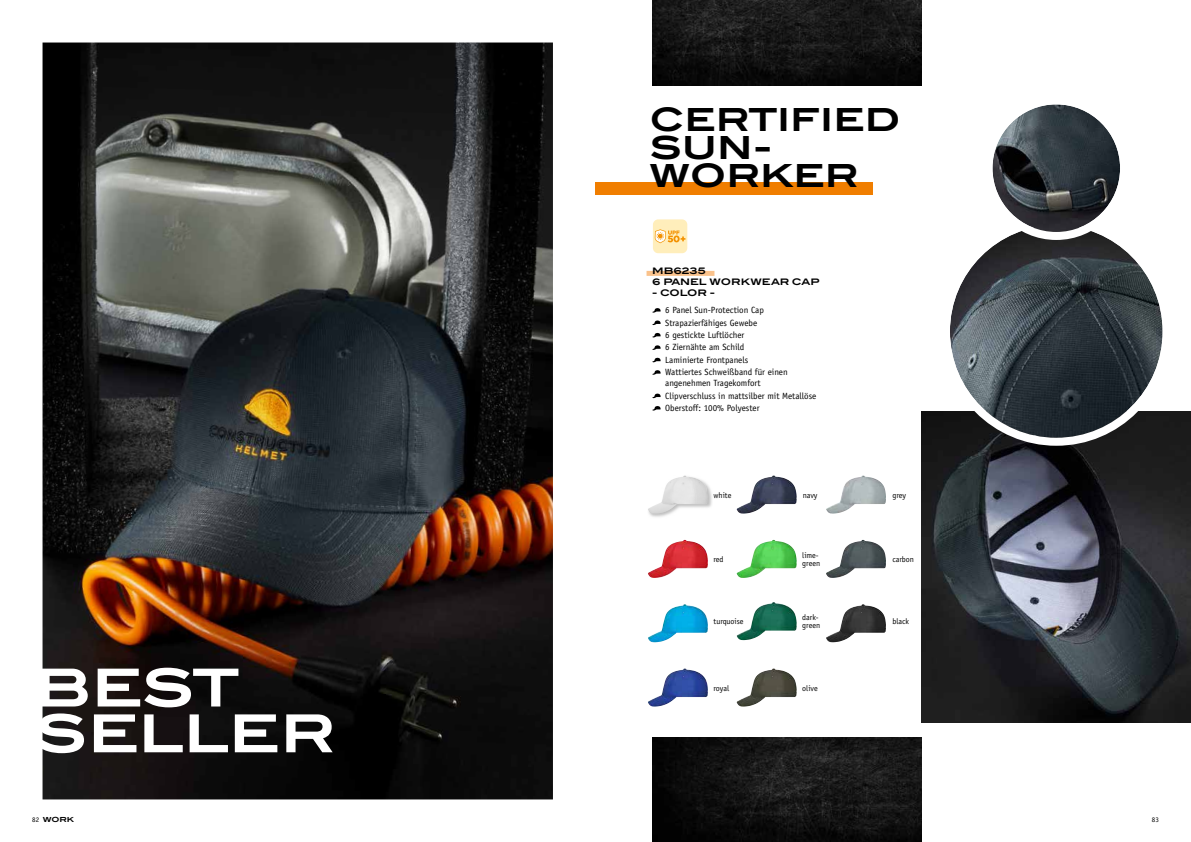
<style>
.page{position:relative;width:1191px;height:842px;background:#fff}
.page>*{position:absolute;margin:0;border:0;box-sizing:border-box;transform-origin:0 0}
.t1{font:700 52.3px/45.8px "Blair ITC";letter-spacing:-.015em;color:#fff}
.t2{font:700 32px/28px "Blair ITC";color:#000}
.t3{font:9px/12.4px "Officina Sans";color:#000}
.t4{font:700 9px/11px "Blair ITC";letter-spacing:-.005em;color:#000}
.t5{font:8px/8px "Officina Sans";color:#000}
.t6{font:700 7px "Blair ITC";color:#000}
.t7{font:7px "Officina Sans";color:#000}
.s1{font-family:"Officina Sans";font-weight:400}
</style>
<div class="page">
<img style="left:736px;top:668px;width:60px;height:39px">
<img style="left:736px;top:602px;width:60px;height:38px">
<img style="left:736px;top:540px;width:60px;height:38px">
<img style="left:826px;top:604px;width:60px;height:38px">
<img style="left:826px;top:540px;width:60px;height:38px">
<img style="left:826px;top:476px;width:60px;height:38px">
<img style="left:736px;top:476px;width:60px;height:38px">
<img style="left:648px;top:604px;width:60px;height:38px">
<img style="left:648px;top:668px;width:60px;height:39px">
<img style="left:648px;top:540px;width:60px;height:38px">
<img style="left:649px;top:475px;width:63px;height:42px">
<img style="left:648px;top:476px;width:60px;height:38px">
<img style="left:652px;top:0;width:269px;height:85px">
<img style="left:652px;top:737px;width:269px;height:105px">
<img style="left:43px;top:43px;width:510px;height:756px">
<img style="left:921px;top:411px;width:270px;height:312px">
<img style="left:950px;top:225px;width:212px;height:213px;border-radius:106px">
<div style="left:942px;top:217px;width:228px;height:229px;border:8px solid #fff;border-radius:50%"></div>
<img style="left:992px;top:104px;width:128px;height:128px;border-radius:64px">
<div style="left:984px;top:96px;width:144px;height:144px;border:8px solid #fff;border-radius:50%"></div>
<div style="left:653px;top:219px;width:34px;height:34px;background:#feb;border-radius:5px"></div>
<svg style="left:654px;top:229px;width:31px;height:14px"></svg>
<div style="left:646px;top:271px;width:68px;height:5px;background:#fac28b"></div>
<svg style="left:652px;top:308px;width:8px;height:5px"></svg>
<svg style="left:652px;top:320px;width:8px;height:5px"></svg>
<svg style="left:652px;top:333px;width:8px;height:4px"></svg>
<svg style="left:652px;top:345px;width:8px;height:5px"></svg>
<svg style="left:652px;top:358px;width:8px;height:4px"></svg>
<svg style="left:652px;top:370px;width:8px;height:5px"></svg>
<svg style="left:652px;top:393px;width:8px;height:5px"></svg>
<svg style="left:652px;top:406px;width:8px;height:5px"></svg>
<div style="left:595px;top:183px;width:278px;height:12px;background:#f07e00"></div>
<h2 class="t2" style="left:649px;top:105px;width:253px">CERTIFIED<br>SUN-<br>WORKER</h2>
<p class="t4" style="left:652px;top:266px;width:169px">MB6235<br>6 PANEL WORKWEAR CAP</p>
<p class="t4" style="left:652px;top:288px;width:64px">- COLOR -</p>
<p class="t3" style="left:665px;top:304px;width:124px">6 Panel Sun-Protection Cap<br>Strapazierfähiges Gewebe<br>6 gestickte Luftlöcher<br>6 Ziernähte am Schild<br>Laminierte Frontpanels<br>Wattiertes Schweißband für einen</p>
<p class="t3" style="left:665px;top:377px;width:153px">angenehmen Tragekomfort<br>Clipverschluss in mattsilber mit Metallöse<br>Oberstoff: 100% Polyester</p>
<h1 class="t1" style="left:34px;top:664px;width:302px">BEST<br>SELLER</h1>
<p class="t5" style="left:713px;top:491px;width:19px">white</p>
<p class="t5" style="left:802px;top:491px;width:16px">navy</p>
<p class="t5" style="left:892px;top:491px;width:15px">grey</p>
<p class="t5" style="left:713px;top:555px;width:12px">red</p>
<p class="t5" style="left:802px;top:551px;width:19px">lime&shy;green</p>
<p class="t5" style="left:892px;top:555px;width:23px">carbon</p>
<p class="t5" style="left:713px;top:617px;width:31px">turquoise</p>
<p class="t5" style="left:802px;top:613px;width:19px">dark&shy;green</p>
<p class="t5" style="left:892px;top:617px;width:18px">black</p>
<p class="t5" style="left:713px;top:684px;width:17px">royal</p>
<p class="t5" style="left:802px;top:684px;width:17px">olive</p>
<p class="t6" style="left:32px;top:815px;width:43px"><span class="s1">82</span> WORK</p>
<p class="t7" style="left:1151px;top:816px;width:8px">83</p>
</div>
